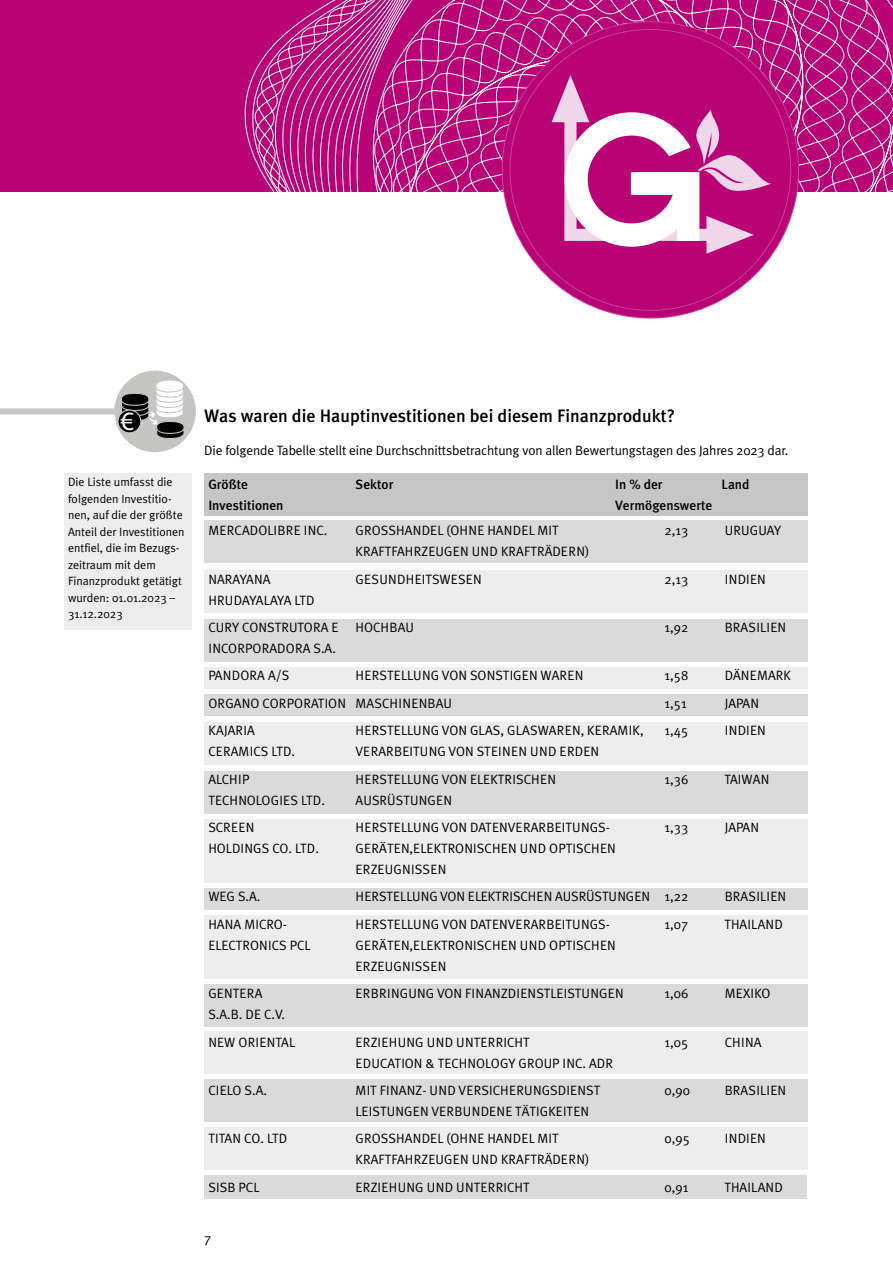
<style>
.page{position:relative;width:893px;height:1263px;background:#fff}
.page>*{position:absolute;margin:0;border:0;box-sizing:border-box;transform-origin:0 0}
.t1{font:26.4px "Myriad Pro";color:#fff}
.t2{font:500 18px "Meta Plus";color:#000}
.t3{font:13.5px/27.5px "Meta Plus Normal";color:#000}
.t4{font:500 13.5px "Meta Plus";color:#000}
.t5{font:12px/16.5px "Meta Plus Normal";color:#000}
</style>
<div class="page">
<div style="left:0;top:0;width:893px;height:191px;background:#b90276"></div>
<svg style="left:245px;top:0;width:648px;height:191px"></svg>
<div style="left:502px;top:21px;width:297px;height:297px;background:#b90276;border-radius:50%"></div>
<svg style="left:552px;top:75px;width:219px;height:179px"></svg>
<div style="left:204px;top:570px;width:604px;height:43px;background:#ededed"></div>
<div style="left:204px;top:1175px;width:603px;height:23px;background:#dadada"></div>
<div style="left:204px;top:520px;width:604px;height:43px;background:#dadada"></div>
<div style="left:204px;top:819px;width:604px;height:64px;background:#ededed"></div>
<div style="left:204px;top:619px;width:604px;height:43px;background:#dadada"></div>
<div style="left:204px;top:667px;width:604px;height:21px;background:#ededed"></div>
<div style="left:204px;top:722px;width:604px;height:43px;background:#ededed"></div>
<div style="left:204px;top:888px;width:604px;height:21px;background:#dadada"></div>
<div style="left:204px;top:984px;width:604px;height:42px;background:#dadada"></div>
<div style="left:204px;top:1031px;width:604px;height:43px;background:#ededed"></div>
<div style="left:204px;top:1079px;width:604px;height:43px;background:#dadada"></div>
<div style="left:204px;top:694px;width:604px;height:22px;background:#dadada"></div>
<div style="left:204px;top:473px;width:604px;height:43px;background:#c6c6c6"></div>
<div style="left:204px;top:915px;width:604px;height:64px;background:#ededed"></div>
<div style="left:204px;top:771px;width:604px;height:43px;background:#dadada"></div>
<div style="left:204px;top:1127px;width:604px;height:43px;background:#ededed"></div>
<div style="left:0;top:408px;width:122px;height:6px;background:#c6c6c6"></div>
<div style="left:114px;top:371px;width:82px;height:81px;background:#c5c5c4;border-radius:50%"></div>
<svg style="left:120px;top:377px;width:65px;height:63px"></svg>
<div style="left:118px;top:410px;width:23px;height:23px;background:#010202;border-radius:50%"></div>
<div style="left:117px;top:409px;width:24px;height:24px;border:1px solid #c5c5c4;border-radius:50%"></div>
<div style="left:64px;top:473px;width:127px;height:157px;background:#ededed"></div>
<h1 class="t1" style="left:120px;top:405px;width:15px">€</h1>
<p class="t5" style="left:68px;top:474px;width:118px">Die Liste umfasst die folgenden Investitio&shy;nen, auf die der größte<br>Anteil der Investitionen entfiel, die im Bezugs&shy;zeitraum mit dem<br>Finanzprodukt getätigt wurden: 01.01.2023 –<br>31.12.2023</p>
<h2 class="t2" style="left:204px;top:405px;width:473px">Was waren die Hauptinvestitionen bei diesem Finanzprodukt?</h2>
<p class="t3" style="left:204px;top:437px;width:586px">Die folgende Tabelle stellt eine Durchschnittsbetrachtung von allen Bewertungstagen des Jahres 2023 dar.</p>
<p class="t4" style="left:208px;top:476px;width:41px">Größte</p>
<p class="t4" style="left:356px;top:476px;width:39px">Sektor</p>
<p class="t4" style="left:615px;top:476px;width:49px">In % der</p>
<p class="t4" style="left:722px;top:476px;width:29px">Land</p>
<p class="t4" style="left:208px;top:497px;width:77px">Investitionen</p>
<p class="t4" style="left:615px;top:497px;width:99px">Vermögenswerte</p>
<p class="t3" style="left:208px;top:517px;width:121px">MERCADOLIBRE INC.</p>
<p class="t3" style="left:356px;top:517px;width:205px">GROSSHANDEL (OHNE HANDEL MIT</p>
<p class="t3" style="left:665px;top:517px;width:25px">2,13</p>
<p class="t3" style="left:725px;top:517px;width:58px">URUGUAY</p>
<p class="t3" style="left:356px;top:538px;width:235px">KRAFTFAHRZEUGEN UND KRAFTRÄDERN)</p>
<p class="t3" style="left:208px;top:565px;width:64px">NARAYANA</p>
<p class="t3" style="left:356px;top:565px;width:128px">GESUNDHEITSWESEN</p>
<p class="t3" style="left:665px;top:565px;width:25px">2,13</p>
<p class="t3" style="left:725px;top:565px;width:43px">INDIEN</p>
<p class="t3" style="left:208px;top:586px;width:132px">HRUDAYALAYA LTD<br>CURY CONSTRUTORA E</p>
<p class="t3" style="left:356px;top:613px;width:60px">HOCHBAU</p>
<p class="t3" style="left:665px;top:613px;width:25px">1,92</p>
<p class="t3" style="left:725px;top:613px;width:63px">BRASILIEN</p>
<p class="t3" style="left:208px;top:634px;width:129px">INCORPORADORA S.A.<br>PANDORA A/S</p>
<p class="t3" style="left:356px;top:662px;width:229px">HERSTELLUNG VON SONSTIGEN WAREN</p>
<p class="t3" style="left:665px;top:662px;width:25px">1,58</p>
<p class="t3" style="left:725px;top:662px;width:68px">DÄNEMARK</p>
<p class="t3" style="left:208px;top:689px;width:245px">ORGANO CORPORATION MASCHINENBAU</p>
<p class="t3" style="left:665px;top:689px;width:23px">1,51</p>
<p class="t3" style="left:725px;top:689px;width:36px">JAPAN</p>
<p class="t3" style="left:208px;top:717px;width:48px">KAJARIA</p>
<p class="t3" style="left:356px;top:717px;width:290px">HERSTELLUNG VON GLAS, GLASWAREN, KERAMIK,</p>
<p class="t3" style="left:665px;top:717px;width:25px">1,45</p>
<p class="t3" style="left:725px;top:717px;width:43px">INDIEN</p>
<p class="t3" style="left:208px;top:738px;width:88px">CERAMICS LTD.</p>
<p class="t3" style="left:356px;top:738px;width:245px">VERARBEITUNG VON STEINEN UND ERDEN</p>
<p class="t3" style="left:208px;top:765px;width:43px">ALCHIP</p>
<p class="t3" style="left:356px;top:765px;width:202px">HERSTELLUNG VON ELEKTRISCHEN</p>
<p class="t3" style="left:665px;top:765px;width:25px">1,36</p>
<p class="t3" style="left:724px;top:765px;width:46px">TAIWAN</p>
<p class="t3" style="left:208px;top:786px;width:118px">TECHNOLOGIES LTD.</p>
<p class="t3" style="left:356px;top:786px;width:98px">AUSRÜSTUNGEN</p>
<p class="t3" style="left:208px;top:813px;width:48px">SCREEN</p>
<p class="t3" style="left:356px;top:813px;width:256px">HERSTELLUNG VON DATENVERARBEITUNGS-</p>
<p class="t3" style="left:665px;top:813px;width:25px">1,33</p>
<p class="t3" style="left:725px;top:813px;width:36px">JAPAN</p>
<p class="t3" style="left:208px;top:834px;width:112px">HOLDINGS CO. LTD.</p>
<p class="t3" style="left:356px;top:838px;width:262px;line-height:21px">GERÄTEN,ELEKTRONISCHEN UND OPTISCHEN<br>ERZEUGNISSEN</p>
<p class="t3" style="left:208px;top:883px;width:54px">WEG S.A.</p>
<p class="t3" style="left:356px;top:883px;width:334px">HERSTELLUNG VON ELEKTRISCHEN AUSRÜSTUNGEN 1,22</p>
<p class="t3" style="left:725px;top:883px;width:63px">BRASILIEN</p>
<p class="t3" style="left:208px;top:910px;width:80px">HANA MICRO-</p>
<p class="t3" style="left:356px;top:910px;width:256px">HERSTELLUNG VON DATENVERARBEITUNGS-</p>
<p class="t3" style="left:665px;top:910px;width:25px">1,07</p>
<p class="t3" style="left:724px;top:910px;width:60px">THAILAND</p>
<p class="t3" style="left:208px;top:931px;width:104px">ELECTRONICS PCL</p>
<p class="t3" style="left:356px;top:934px;width:262px;line-height:21px">GERÄTEN,ELEKTRONISCHEN UND OPTISCHEN<br>ERZEUGNISSEN</p>
<p class="t3" style="left:208px;top:980px;width:56px">GENTERA</p>
<p class="t3" style="left:356px;top:980px;width:270px">ERBRINGUNG VON FINANZDIENSTLEISTUNGEN</p>
<p class="t3" style="left:665px;top:980px;width:25px">1,06</p>
<p class="t3" style="left:725px;top:980px;width:47px">MEXIKO</p>
<p class="t3" style="left:208px;top:1001px;width:88px">S.A.B. DE C.V.<br>NEW ORIENTAL</p>
<p class="t3" style="left:356px;top:1028px;width:176px">ERZIEHUNG UND UNTERRICHT</p>
<p class="t3" style="left:665px;top:1028px;width:25px">1,05</p>
<p class="t3" style="left:725px;top:1028px;width:38px">CHINA</p>
<p class="t3" style="left:356px;top:1049px;width:259px">EDUCATION &amp; TECHNOLOGY GROUP INC. ADR</p>
<p class="t3" style="left:208px;top:1076px;width:60px">CIELO S.A.</p>
<p class="t3" style="left:356px;top:1076px;width:246px">MIT FINANZ- UND VERSICHERUNGSDIENST</p>
<p class="t3" style="left:665px;top:1076px;width:27px">0,90</p>
<p class="t3" style="left:725px;top:1076px;width:63px">BRASILIEN</p>
<p class="t3" style="left:356px;top:1097px;width:235px">LEISTUNGEN VERBUNDENE TÄTIGKEITEN</p>
<p class="t3" style="left:208px;top:1125px;width:80px">TITAN CO. LTD</p>
<p class="t3" style="left:356px;top:1125px;width:205px">GROSSHANDEL (OHNE HANDEL MIT</p>
<p class="t3" style="left:665px;top:1125px;width:27px">0,95</p>
<p class="t3" style="left:725px;top:1125px;width:43px">INDIEN</p>
<p class="t3" style="left:356px;top:1146px;width:235px">KRAFTFAHRZEUGEN UND KRAFTRÄDERN)</p>
<p class="t3" style="left:208px;top:1173px;width:53px">SISB PCL</p>
<p class="t3" style="left:356px;top:1173px;width:176px">ERZIEHUNG UND UNTERRICHT</p>
<p class="t3" style="left:665px;top:1173px;width:25px">0,91</p>
<p class="t3" style="left:724px;top:1173px;width:60px">THAILAND</p>
<p class="t3" style="left:204px;top:1224px;width:9px">7</p>
</div>
